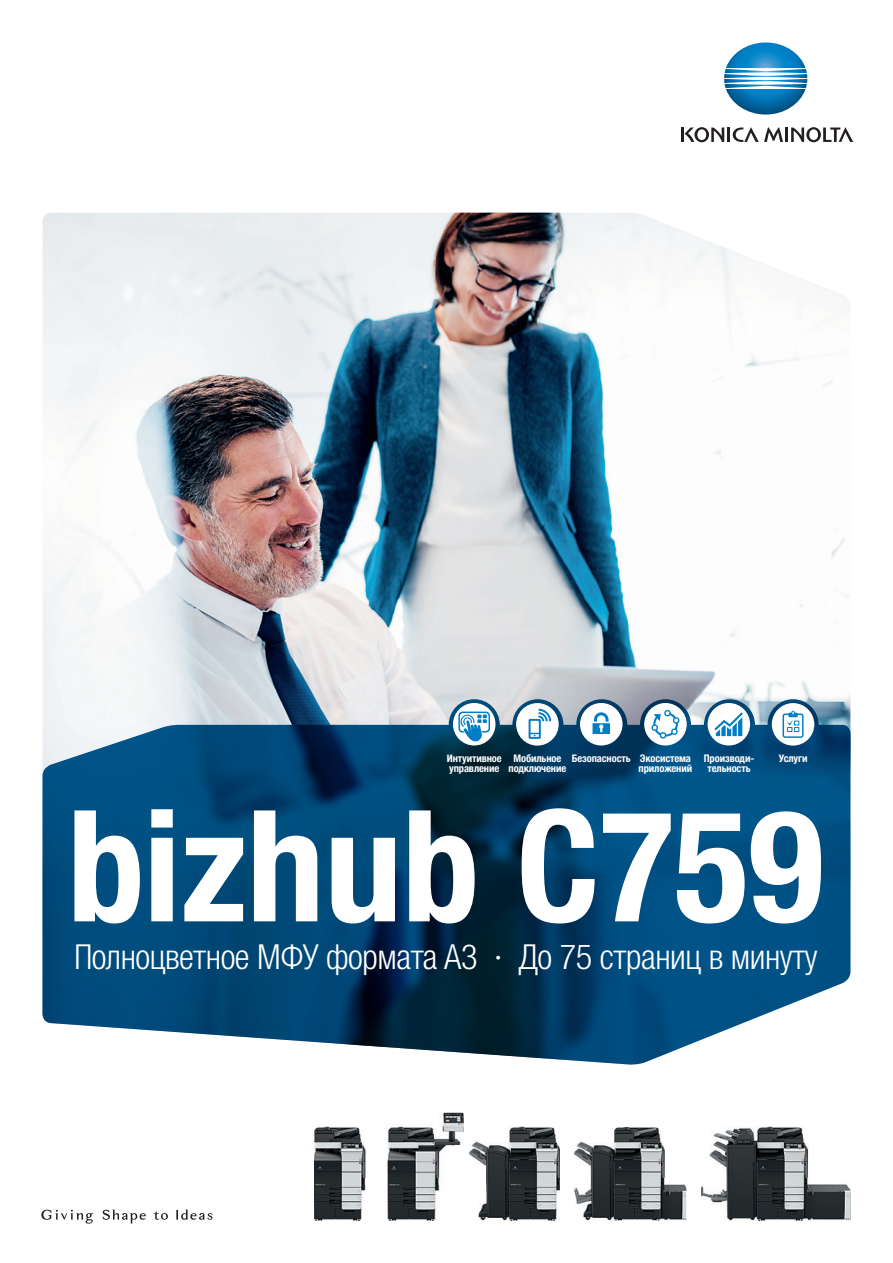
<style>
.page{position:relative;width:893px;height:1263px;background:#fff}
.page>*{position:absolute;margin:0;border:0;box-sizing:border-box;transform-origin:0 0}
.Data_Titel_HEADLINE{font:700 condensed 155.25px "Helvetica Neue LTW1 G";color:#fff}
.Data_Titel_SUBHEAD_L{font:300 condensed 34.5px "Helvetica Neue LTW1 G";letter-spacing:-.01em;color:#fff}
.Data_Titel_FUNCTIONA{font:700 condensed 10.5px/10.6px "Helvetica Neue LTW1 G";letter-spacing:-.01em;color:#fff}
</style>
<div class="page">
<img style="left:43px;top:213px;width:807px;height:486px">
<svg style="left:43px;top:699px;width:807px;height:366px;background:#20597f"></svg>
<div style="left:453px;top:703px;width:42px;height:42px;background:#fff;border-radius:50%"></div>
<svg style="left:458px;top:711px;width:32px;height:31px"></svg>
<div style="left:708px;top:703px;width:42px;height:42px;background:#fff;border-radius:50%"></div>
<svg style="left:714px;top:712px;width:29px;height:24px"></svg>
<div style="left:644px;top:703px;width:43px;height:42px;background:#fff;border-radius:50%"></div>
<svg style="left:651px;top:709px;width:29px;height:30px"></svg>
<img style="left:724px;top:42px;width:83px;height:73px">
<hr style="left:785px;top:128px;width:3px;height:14px;background:#231f20">
<svg style="left:791px;top:127px;width:62px;height:15px"></svg>
<svg style="left:681px;top:127px;width:102px;height:15px"></svg>
<svg style="left:103px;top:1209px;width:43px;height:14px"></svg>
<svg style="left:176px;top:1209px;width:37px;height:11px"></svg>
<svg style="left:41px;top:1210px;width:52px;height:13px"></svg>
<svg style="left:154px;top:1211px;width:14px;height:9px"></svg>
<div style="left:772px;top:703px;width:42px;height:43px;background:#fff;border-radius:50%"></div>
<svg style="left:782px;top:711px;width:21px;height:27px"></svg>
<div style="left:580px;top:703px;width:42px;height:42px;background:#fff;border-radius:50%"></div>
<svg style="left:593px;top:712px;width:17px;height:22px"></svg>
<div style="left:516px;top:703px;width:43px;height:43px;background:#fff;border-radius:50%"></div>
<div style="left:529px;top:719px;width:12px;height:20px;border:2px solid #007ec5"></div>
<svg style="left:529px;top:733px;width:11px;height:3px"></svg>
<svg style="left:537px;top:708px;width:15px;height:15px"></svg>
<img style="left:701px;top:1127px;width:149px;height:93px">
<img style="left:469px;top:1127px;width:91px;height:93px">
<img style="left:574px;top:1127px;width:113px;height:93px">
<img style="left:314px;top:1127px;width:51px;height:93px">
<img style="left:388px;top:1113px;width:76px;height:108px">
<p class="Data_Titel_FUNCTIONA" style="left:513px;top:752px;width:49px">Мобильное</p>
<p class="Data_Titel_FUNCTIONA" style="left:779px;top:752px;width:30px">Услуги</p>
<p class="Data_Titel_FUNCTIONA" style="left:508px;top:763px;width:59px">подключение</p>
<p class="Data_Titel_FUNCTIONA" style="left:639px;top:752px;width:55px">Экосистема приложений</p>
<p class="Data_Titel_FUNCTIONA" style="left:447px;top:752px;width:56px">Интуитивное управление</p>
<p class="Data_Titel_FUNCTIONA" style="left:704px;top:752px;width:52px;text-align:center">Производи&shy;тельность</p>
<p class="Data_Titel_FUNCTIONA" style="left:572px;top:752px;width:60px">Безопасность</p>
<p class="Data_Titel_HEADLINE" style="left:67px;top:773px;width:757px">bizhub C759</p>
<p class="Data_Titel_SUBHEAD_L" style="left:74px;top:937px;width:745px">Полноцветное МФУ формата А3 · До 75 страниц в минуту</p>
</div>
